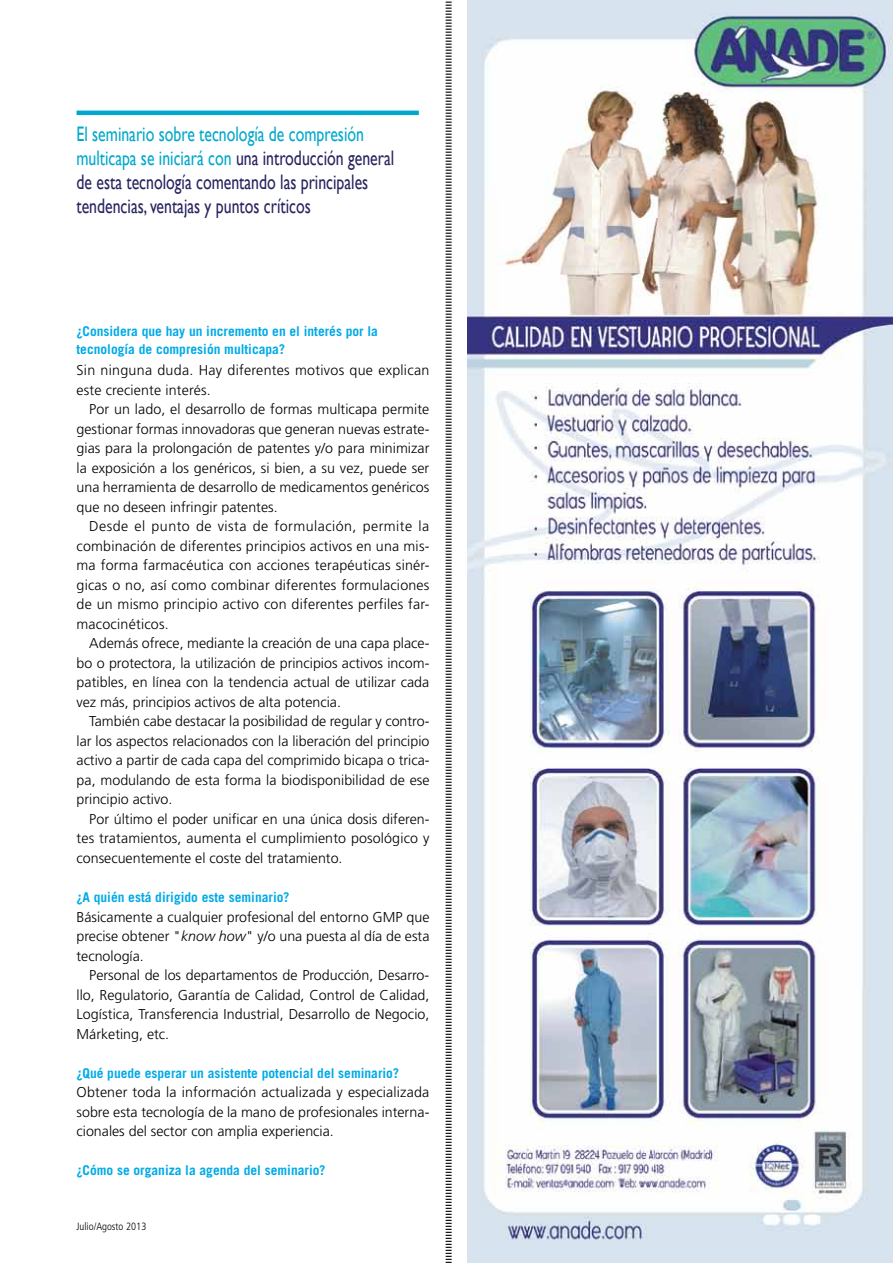
<style>
.page{position:relative;width:893px;height:1263px;background:#fff}
.page>*{position:absolute;margin:0;border:0;box-sizing:border-box;transform-origin:0 0}
.t1{font:21px/24px "Gill Sans";color:#282460;scale:.75 1}
.t2{font:300 14.25px/19.5px "Frutiger";color:#000;text-align:justify}
.t3{font:300 14.25px/19.5px "Frutiger";letter-spacing:.02em;color:#000}
.t4{font:700 13.5px/18px "Trade Gothic";color:#00aae6}
.t5{font:300 condensed 10.5px "Frutiger";color:#000}
.s1{color:#00a8cb}
.s2{font-style:italic}
</style>
<div class="page">
<hr style="left:77px;top:111px;width:342px;height:4px;background:#00a8cb">
<img style="left:468px;top:0;width:425px;height:1263px">
<svg style="left:445px;top:1px;width:7px;height:1262px"></svg>
<h1 class="t1" style="left:77px;top:123px;width:425px"><span class="s1">El seminario sobre tecnología de compresión multicapa se iniciará con</span> una introducción general de esta tecnología comentando las principales tendencias, ventajas y puntos críticos</h1>
<p class="t4" style="left:77px;top:322px;width:303px">¿Considera que hay un incremento en el interés por la tecnología de compresión multicapa?</p>
<p class="t3" style="left:77px;top:361px;width:354px">Sin ninguna duda. Hay diferentes motivos que explican este creciente interés.</p>
<p class="t2" style="left:77px;top:400px;width:354px;text-indent:13px">Por un lado, el desarrollo de formas multicapa permite gestionar formas innovadoras que generan nuevas estrate&shy;gias para la prolongación de patentes y/o para minimizar la exposición a los genéricos, si bien, a su vez, puede ser una herramienta de desarrollo de medicamentos genéricos que no deseen infringir patentes.</p>
<p class="t2" style="left:77px;top:517px;width:354px;text-indent:13px">Desde el punto de vista de formulación, permite la combinación de diferentes principios activos en una mis&shy;ma forma farmacéutica con acciones terapéuticas sinér&shy;gicas o no, así como combinar diferentes formulaciones de un mismo principio activo con diferentes perfiles far&shy;macocinéticos.</p>
<p class="t2" style="left:77px;top:634px;width:354px;text-indent:13px">Además ofrece, mediante la creación de una capa place&shy;bo o protectora, la utilización de principios activos incom&shy;patibles, en línea con la tendencia actual de utilizar cada vez más, principios activos de alta potencia.</p>
<p class="t2" style="left:77px;top:712px;width:355px;text-indent:13px">También cabe destacar la posibilidad de regular y contro&shy;lar los aspectos relacionados con la liberación del principio activo a partir de cada capa del comprimido bicapa o trica&shy;pa, modulando de esta forma la biodisponibilidad de ese principio activo.</p>
<p class="t2" style="left:77px;top:809px;width:354px;text-indent:13px">Por último el poder unificar en una única dosis diferen&shy;tes tratamientos, aumenta el cumplimiento posológico y consecuentemente el coste del tratamiento.</p>
<p class="t4" style="left:77px;top:888px;width:215px">¿A quién está dirigido este seminario?</p>
<p class="t2" style="left:77px;top:907px;width:354px">Básicamente a cualquier profesional del entorno GMP que precise obtener "<span class="s2">know how</span>" y/o una puesta al día de esta tecnología.</p>
<p class="t2" style="left:77px;top:965px;width:355px;text-indent:13px">Personal de los departamentos de Producción, Desarro&shy;llo, Regulatorio, Garantía de Calidad, Control de Calidad, Logística, Transferencia Industrial, Desarrollo de Negocio, Márketing, etc.</p>
<p class="t4" style="left:77px;top:1063px;width:324px">¿Qué puede esperar un asistente potencial del seminario?</p>
<p class="t2" style="left:77px;top:1082px;width:354px">Obtener toda la información actualizada y especializada sobre esta tecnología de la mano de profesionales interna&shy;cionales del sector con amplia experiencia.</p>
<p class="t4" style="left:77px;top:1161px;width:250px">¿Cómo se organiza la agenda del seminario?</p>
<p class="t5" style="left:77px;top:1221px;width:71px">Julio/Agosto 2013</p>
</div>
